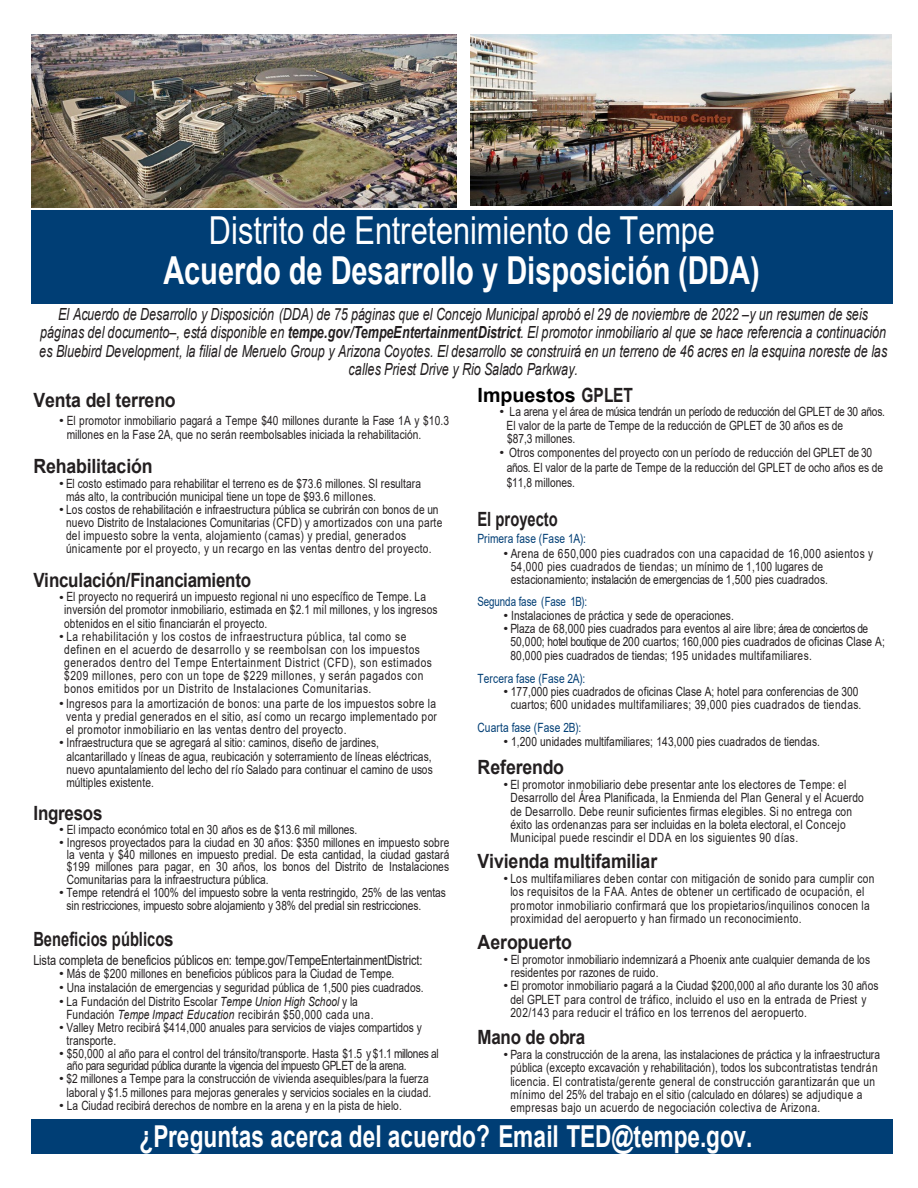
<style>
.page{position:relative;width:918px;height:1188px;background:#fff}
.page>*{position:absolute;margin:0;border:0;box-sizing:border-box;transform-origin:0 0}
.t1{font:700 38.55px/39.3px "Arial";letter-spacing:-.005em;color:#fff;text-align:center;scale:.75 1}
.t2{font:700 30.15px "Arial";color:#fff;scale:.75 1}
.t3{font:700 19.65px "Arial";letter-spacing:-.01em;color:#231f20;scale:.9 1}
.t4{font:700 19.65px "Arial";letter-spacing:-.01em;color:#231f20;scale:.87 1}
.t5{font:700 19.65px "Arial";letter-spacing:-.01em;color:#231f20;scale:.75 1}
.t6{font:700 19.65px "Arial";color:#000}
.t7{font:italic 16.65px/18.3px "Arial";letter-spacing:-.005em;color:#231f20;text-align:center;scale:.75 1}
.t8{font:13.8px "Arial";letter-spacing:-.015em;color:#231f20;scale:.79 1}
.t9{font:12.75px/13px "Arial";letter-spacing:.015em;color:#231f20;scale:1.07 1}
.t10{font:12.75px/13.5px "Arial";letter-spacing:-.01em;color:#231f20;scale:1.07 1}
.t11{font:12.75px/13px "Arial";letter-spacing:.035em;color:#231f20;scale:1.07 1}
.t12{font:12.75px/13.2px "Arial";letter-spacing:.05em;color:#231f20;scale:.8 1}
.t13{font:12.75px/12.3px "Arial";letter-spacing:-.02em;color:#231f20;scale:1.07 1}
.t14{font:12.75px/13.2px "Arial";letter-spacing:.015em;color:#231f20;scale:.8 1}
.t15{font:12.75px "Arial";letter-spacing:.05em;color:#231f20;scale:1.07 1}
.t16{font:12.75px "Arial";color:#003e75;scale:.8 1}
.t17{font:12.75px "Arial";color:#003e75;scale:.77 1}
.s1{font-weight:400}
.s2{font-weight:700}
.s3{color:#231f20}
.s4{font-style:italic}
</style>
<div class="page">
<div style="left:31px;top:1119px;width:862px;height:35px;background:#003e75"></div>
<img style="left:31px;top:35px;width:426px;height:172px">
<img style="left:470px;top:35px;width:422px;height:171px">
<div style="left:31px;top:211px;width:862px;height:93px;background:#003e75"></div>
<p class="t1" style="left:164px;top:212px;width:797px"><span class="s1">Distrito de Entretenimiento de Tempe<br></span>Acuerdo de Desarrollo y Disposición (DDA)</p>
<p class="t7" style="left:39px;top:306px;width:1132px">El Acuerdo de Desarrollo y Disposición (DDA) de 75 páginas que el Concejo Municipal aprobó el 29 de noviembre de 2022 –y un resumen de seis páginas del documento–, está disponible en <span class="s2">tempe.gov/TempeEntertainmentDistrict</span>. El promotor inmobiliario al que se hace referencia a continuación es Bluebird Development, la filial de Meruelo Group y Arizona Coyotes. El desarrollo se construirá en un terreno de 46 acres en la esquina noreste de las calles Priest Drive y Rio Salado Parkway.</p>
<p class="t3" style="left:33px;top:386px;width:160px">Venta del terreno</p>
<p class="t9" style="left:67px;top:413px;width:359px;line-height:14.1px;text-indent:-8px">• El promotor inmobiliario pagará a Tempe $40 millones durante la Fase 1A y $10.3 millones en la Fase 2A, que no serán reembolsables iniciada la rehabilitación.</p>
<p class="t3" style="left:33px;top:452px;width:134px">Rehabilitación</p>
<p class="t9" style="left:66px;top:477px;width:333px;text-indent:-7px">• El costo estimado para rehabilitar el terreno es de $73.6 millones. SI resultara más alto, la contribución municipal tiene un tope de $93.6 millones.</p>
<p class="t9" style="left:66px;top:503px;width:353px;text-indent:-7px">• Los costos de rehabilitación e infraestructura pública se cubrirán con bonos de un nuevo Distrito de Instalaciones Comunitarias (CFD) y amortizados con una parte del impuesto sobre la venta, alojamiento (camas) y predial, generados únicamente por el proyecto, y un recargo en las ventas dentro del proyecto.</p>
<p class="t4" style="left:33px;top:566px;width:252px">Vinculación/Financiamiento</p>
<p class="t9" style="left:59px;top:590px;width:344px">• El proyecto no requerirá un impuesto regional ni uno específico de Tempe. La</p>
<p class="t15" style="left:59px;top:628px;width:326px">•La rehabilitación y los costos de infraestructura pública, tal como se</p>
<p class="t6" style="left:478px;top:382px;width:157px">Impuestos <span class="s3">GPLET</span></p>
<p class="t10" style="left:507px;top:405px;width:355px;text-indent:-7px">• La arena y el área de música tendrán un período de reducción del GPLET de 30 años.<br>El valor de la parte de Tempe de la reducción de GPLET de 30 años es de<br>$87,3 millones.</p>
<p class="t9" style="left:507px;top:445px;width:353px;line-height:15.3px;text-indent:-7px">• Otros componentes del proyecto con un período de reducción del GPLET de 30 años. El valor de la parte de Tempe de la reducción del GPLET de ocho años es de $11,8 millones.</p>
<p class="t5" style="left:478px;top:506px;width:108px">El proyecto</p>
<p class="t16" style="left:478px;top:530px;width:137px">Primera fase (Fase 1A):</p>
<p class="t9" style="left:511px;top:546px;width:340px;text-indent:-7px">• Arena de 650,000 pies cuadrados con una capacidad de 16,000 asientos y<br>54,000 pies cuadrados de tiendas; un mínimo de 1,100 lugares de estacionamiento; instalación de emergencias de 1,500 pies cuadrados.</p>
<p class="t17" style="left:478px;top:593px;width:144px">Segunda fase (Fase 1B):</p>
<p class="t9" style="left:503px;top:609px;width:217px">• Instalaciones de práctica y sede de operaciones.</p>
<p class="t9" style="left:510px;top:622px;width:352px;text-indent:-7px">• Plaza de 68,000 pies cuadrados para eventos al aire libre; área de conciertos de<br>50,000; hotel boutique de 200 cuartos; 160,000 pies cuadrados de oficinas Clase A;<br>80,000 pies cuadrados de tiendas; 195 unidades multifamiliares.</p>
<p class="t16" style="left:478px;top:669px;width:136px">Tercera fase (Fase 2A):</p>
<p class="t9" style="left:503px;top:685px;width:336px;text-align:center">• 177,000 pies cuadrados de oficinas Clase A; hotel para conferencias de 300 cuartos; 600 unidades multifamiliares; 39,000 pies cuadrados de tiendas.</p>
<p class="t16" style="left:478px;top:719px;width:131px">Cuarta fase (Fase 2B):</p>
<p class="t9" style="left:503px;top:735px;width:297px">• 1,200 unidades multifamiliares; 143,000 pies cuadrados de tiendas.</p>
<p class="t3" style="left:478px;top:754px;width:98px">Referendo</p>
<p class="t9" style="left:510px;top:778px;width:332px;text-indent:-7px">• El promotor inmobiliario debe presentar ante los electores de Tempe: el Desarrollo del Área Planificada, la Enmienda del Plan General y el Acuerdo de Desarrollo. Debe reunir suficientes firmas elegibles. Si no entrega con éxito las ordenanzas para ser incluidas en la boleta electoral, el Concejo Municipal puede rescindir el DDA en los siguientes 90 días.</p>
<p class="t3" style="left:478px;top:848px;width:201px">Vivienda multifamiliar</p>
<p class="t11" style="left:510px;top:872px;width:342px;text-indent:-7px">• Los multifamiliares deben contar con mitigación de sonido para cumplir con los requisitos de la FAA. Antes de obtener un certificado de ocupación, el promotor inmobiliario confirmará que los propietarios/inquilinos conocen la proximidad del aeropuerto y han firmado un reconocimiento.</p>
<p class="t3" style="left:478px;top:928px;width:106px">Aeropuerto</p>
<p class="t9" style="left:511px;top:953px;width:337px;text-indent:-7px">• El promotor inmobiliario indemnizará a Phoenix ante cualquier demanda de los residentes por razones de ruido.</p>
<p class="t9" style="left:510px;top:979px;width:346px;text-indent:-7px">• El promotor inmobiliario pagará a la Ciudad $200,000 al año durante los 30 años del GPLET para control de tráfico, incluido el uso en la entrada de Priest y<br>202/143 para reducir el tráfico en los terrenos del aeropuerto.</p>
<p class="t4" style="left:478px;top:1024px;width:125px">Mano de obra</p>
<p class="t9" style="left:510px;top:1048px;width:347px;text-indent:-7px">• Para la construcción de la arena, las instalaciones de práctica y la infraestructura pública (excepto excavación y rehabilitación), todos los subcontratistas tendrán licencia. El contratista/gerente general de construcción garantizarán que un mínimo del 25% del trabajo en el sitio (calculado en dólares) se adjudique a empresas bajo un acuerdo de negociación colectiva de Arizona.</p>
<p class="t2" style="left:140px;top:1116px;width:819px">¿Preguntas acerca del acuerdo? Email TED@tempe.gov.</p>
<p class="t14" style="left:64px;top:603px;width:468px">inversión del promotor inmobiliario, estimada en $2.1 mil millones, y los ingresos obtenidos en el sitio financiarán el proyecto.</p>
<p class="t12" style="left:64px;top:643px;width:461px">definen en el acuerdo de desarrollo y se reembolsan con los impuestos generados dentro del Tempe Entertainment District (CFD), son estimados $209 millones, pero con un tope de $229 millones, y serán pagados con bonos emitidos por un Distrito de Instalaciones Comunitarias.</p>
<p class="t9" style="left:66px;top:697px;width:348px;text-align:justify;text-indent:-7px">• Ingresos para la amortización de bonos: una parte de los impuestos sobre la venta y predial generados en el sitio, así como un recargo implementado por el promotor inmobiliario en las ventas dentro del proyecto.</p>
<p class="t9" style="left:66px;top:736px;width:344px;text-indent:-7px">• Infraestructura que se agregará al sitio: caminos, diseño de jardines, alcantarillado y líneas de agua, reubicación y soterramiento de líneas eléctricas, nuevo apuntalamiento del lecho del río Salado para continuar el camino de usos múltiples existente.</p>
<p class="t4" style="left:33px;top:799px;width:81px">Ingresos</p>
<p class="t9" style="left:59px;top:823px;width:280px">• El impacto económico total en 30 años es de $13.6 mil millones.</p>
<p class="t9" style="left:67px;top:836px;width:359px;line-height:12.3px;text-align:justify;text-indent:-8px">• Ingresos proyectados para la ciudad en 30 años: $350 millones en impuesto sobre la venta y $40 millones en impuesto predial. De esta cantidad, la ciudad gastará $199 millones para pagar, en 30 años, los bonos del Distrito de Instalaciones Comunitarias para la infraestructura pública.</p>
<p class="t10" style="left:66px;top:886px;width:356px;line-height:13px;text-indent:-7px">• Tempe retendrá el 100% del impuesto sobre la venta restringido, 25% de las ventas sin restricciones, impuesto sobre alojamiento y 38% del predial sin restricciones.</p>
<p class="t5" style="left:33px;top:926px;width:189px">Beneficios públicos</p>
<p class="t8" style="left:33px;top:951px;width:494px">Lista completa de beneficios públicos en: tempe.gov/TempeEntertainmentDistrict:</p>
<p class="t9" style="left:59px;top:967px;width:315px">• Más de $200 millones en beneficios públicos para la Ciudad de Tempe.</p>
<p class="t9" style="left:59px;top:981px;width:342px">• Una instalación de emergencias y seguridad pública de 1,500 pies cuadrados.</p>
<p class="t9" style="left:66px;top:994px;width:289px;text-indent:-7px">• La Fundación del Distrito Escolar <span class="s4">Tempe Union High School</span> y la<br>Fundación <span class="s4">Tempe Impact Education</span> recibirán $50,000 cada una.</p>
<p class="t9" style="left:66px;top:1021px;width:334px;text-indent:-7px">• Valley Metro recibirá $414,000 anuales para servicios de viajes compartidos y transporte.</p>
<p class="t13" style="left:67px;top:1047px;width:349px;text-indent:-8px">• $50,000 al año para el control del tránsito/transporte. Hasta $1.5 y $1.1 millones al año para seguridad pública durante la vigencia del impuesto GPLET de la arena.</p>
<p class="t9" style="left:59px;top:1072px;width:349px;line-height:13.5px;text-align:center">• $2 millones a Tempe para la construcción de vivienda asequibles/para la fuerza laboral y $1.5 millones para mejoras generales y servicios sociales en la ciudad.</p>
<p class="t9" style="left:59px;top:1099px;width:322px">• La Ciudad recibirá derechos de nombre en la arena y en la pista de hielo.</p>
</div>
